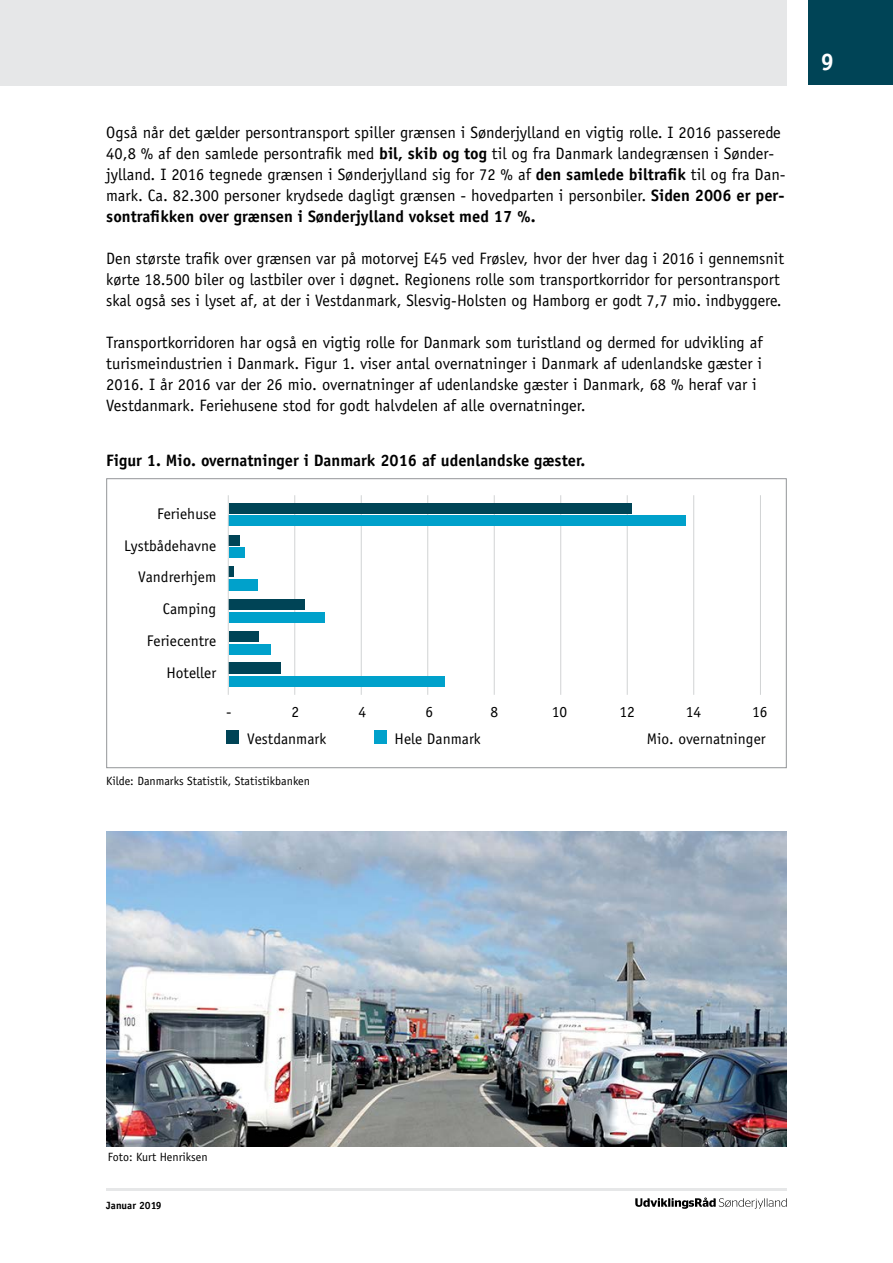
<style>
.page{position:relative;width:893px;height:1263px;background:#fff}
.page>*{position:absolute;margin:0;border:0;box-sizing:border-box;transform-origin:0 0}
.t1{font:700 24px "Officina Sans";color:#fff}
.t2{font:16.5px/21px "Officina Sans";color:#000}
.t3{font:700 16.5px "Officina Sans";color:#000}
.t4{font:15.45px/31.8px "Officina Sans";color:#000;text-align:right}
.t5{font:12px "Officina Sans";color:#000}
.t6{font:700 10.5px "Officina Sans";color:#000}
.s1{font-weight:700}
</style>
<div class="page">
<div style="left:808px;top:0;width:85px;height:85px;background:#004456"></div>
<svg style="left:635px;top:1197px;width:152px;height:12px"></svg>
<hr style="left:106px;top:1188px;width:681px;height:3px;background:#e6e7e8">
<div style="left:0;top:0;width:787px;height:85px;background:#e6e7e8"></div>
<hr style="left:294px;top:495px;width:1px;height:200px;background:#d1d3d4">
<hr style="left:361px;top:495px;width:1px;height:200px;background:#d1d3d4">
<hr style="left:427px;top:495px;width:1px;height:200px;background:#d1d3d4">
<hr style="left:494px;top:495px;width:1px;height:200px;background:#d1d3d4">
<hr style="left:560px;top:495px;width:1px;height:200px;background:#d1d3d4">
<hr style="left:627px;top:495px;width:1px;height:200px;background:#d1d3d4">
<hr style="left:693px;top:495px;width:1px;height:200px;background:#d1d3d4">
<div style="left:229px;top:515px;width:457px;height:11px;background:#00a1cb"></div>
<div style="left:229px;top:547px;width:16px;height:11px;background:#00a1cb"></div>
<div style="left:229px;top:579px;width:29px;height:11px;background:#00a1cb"></div>
<div style="left:229px;top:612px;width:96px;height:11px;background:#00a1cb"></div>
<div style="left:229px;top:644px;width:41px;height:11px;background:#00a1cb"></div>
<div style="left:229px;top:676px;width:216px;height:11px;background:#00a1cb"></div>
<div style="left:229px;top:503px;width:403px;height:10px;background:#004456"></div>
<div style="left:229px;top:535px;width:11px;height:10px;background:#004456"></div>
<div style="left:229px;top:566px;width:5px;height:11px;background:#004456"></div>
<div style="left:229px;top:599px;width:76px;height:11px;background:#004456"></div>
<div style="left:229px;top:631px;width:29px;height:11px;background:#004456"></div>
<div style="left:229px;top:662px;width:52px;height:12px;background:#004456"></div>
<div style="left:227px;top:730px;width:12px;height:14px;background:#004456"></div>
<div style="left:375px;top:730px;width:12px;height:14px;background:#00a1cb"></div>
<hr style="left:228px;top:495px;width:1px;height:200px;background:#d1d3d4">
<hr style="left:760px;top:495px;width:1px;height:200px;background:#d1d3d4">
<img style="left:106px;top:831px;width:681px;height:315px">
<p class="t2" style="left:106px;top:122px;width:681px">Også når det gælder persontransport spiller grænsen i Sønderjylland en vigtig rolle. I 2016 passerede 40,8 % af den samlede persontrafik med <span class="s1">bil, skib og tog</span> til og fra Danmark landegrænsen i Sønder&shy;jylland. I 2016 tegnede grænsen i Sønderjylland sig for 72 % af <span class="s1">den samlede biltrafik</span> til og fra Dan&shy;mark. Ca. 82.300 personer krydsede dagligt grænsen - hovedparten i personbiler. <span class="s1">Siden 2006 er per&shy;sontrafikken over grænsen i Sønderjylland vokset med 17 %.</span></p>
<p class="t2" style="left:106px;top:248px;width:679px">Den største trafik over grænsen var på motorvej E45 ved Frøslev, hvor der hver dag i 2016 i gennemsnit kørte 18.500 biler og lastbiler over i døgnet. Regionens rolle som transportkorridor for persontransport skal også ses i lyset af, at der i Vestdanmark, Slesvig-Holsten og Hamborg er godt 7,7 mio. indbyggere.</p>
<p class="t2" style="left:106px;top:332px;width:658px">Transportkorridoren har også en vigtig rolle for Danmark som turistland og dermed for udvikling af turismeindustrien i Danmark. Figur 1. viser antal overnatninger i Danmark af udenlandske gæster i 2016. I år 2016 var der 26 mio. overnatninger af udenlandske gæster i Danmark, 68 % heraf var i Vestdanmark. Feriehusene stod for godt halvdelen af alle overnatninger.</p>
<p class="t3" style="left:106px;top:450px;width:481px">Figur 1. Mio. overnatninger i Danmark 2016 af udenlandske gæster.</p>
<p class="t4" style="left:124px;top:498px;width:94px">Feriehuse<br>Lystbådehavne<br>Vandrerhjem<br>Camping<br>Feriecentre<br>Hoteller</p>
<p class="t4" style="left:226px;top:696px;width:7px">-</p>
<p class="t4" style="left:291px;top:696px;width:9px">2</p>
<p class="t4" style="left:358px;top:696px;width:9px">4</p>
<p class="t4" style="left:425px;top:696px;width:9px">6</p>
<p class="t4" style="left:490px;top:696px;width:9px">8</p>
<p class="t4" style="left:552px;top:696px;width:17px">10</p>
<p class="t4" style="left:619px;top:696px;width:17px">12</p>
<p class="t4" style="left:686px;top:696px;width:17px">14</p>
<p class="t4" style="left:752px;top:696px;width:17px">16</p>
<p class="t4" style="left:247px;top:723px;width:81px">Vestdanmark</p>
<p class="t4" style="left:395px;top:723px;width:88px">Hele Danmark</p>
<p class="t4" style="left:647px;top:723px;width:120px">Mio. overnatninger</p>
<p class="t5" style="left:106px;top:774px;width:205px">Kilde: Danmarks Statistik, Statistikbanken</p>
<h1 class="t1" style="left:821px;top:47px;width:15px">9</h1>
<p class="t5" style="left:108px;top:1150px;width:101px">Foto: Kurt Henriksen</p>
<p class="t6" style="left:106px;top:1199px;width:57px">Januar 2019</p>
</div>
